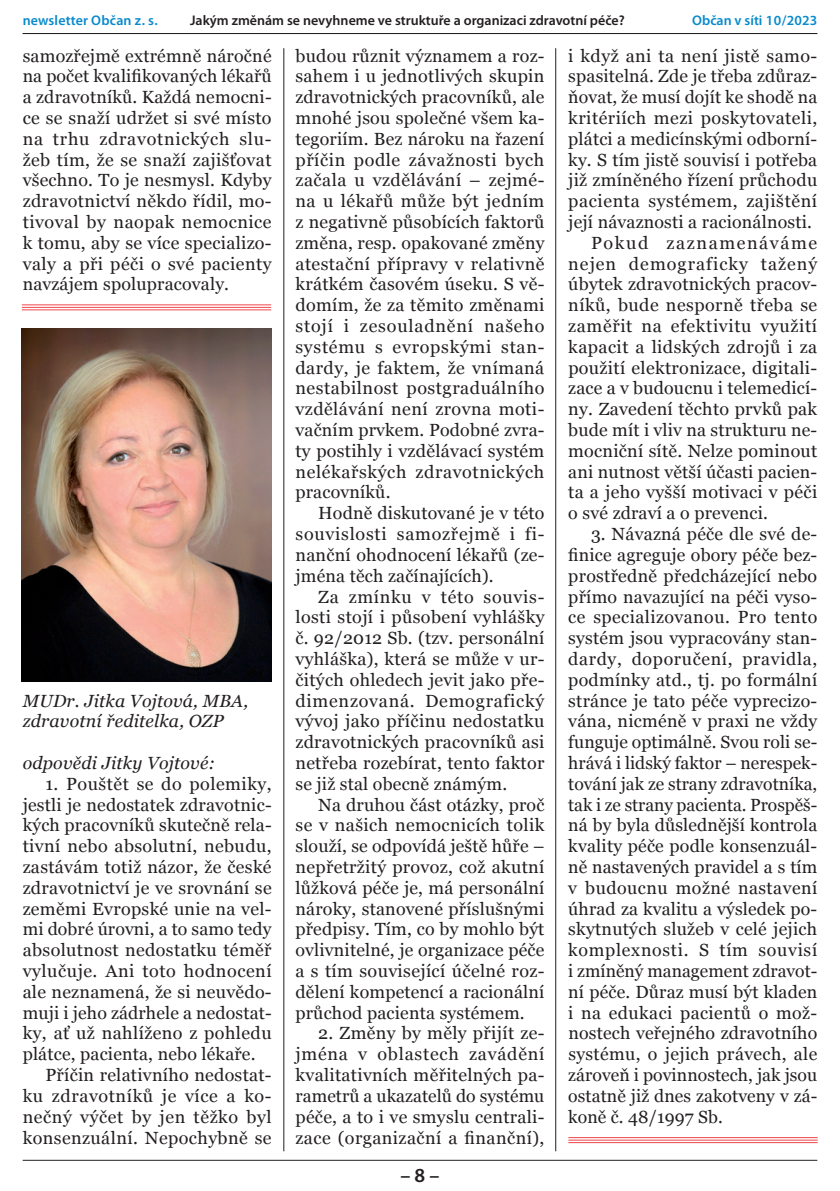
<style>
.page{position:relative;width:840px;height:1191px;background:#fff}
.page>*{position:absolute;margin:0;border:0;box-sizing:border-box;transform-origin:0 0}
.t1{font:600 20px "Myriad Pro";color:#231f20}
.t2{font:17.6px/20.8px "Georgia";letter-spacing:.015em;color:#231f20;text-align:justify}
.t3{font:17.6px "Georgia";letter-spacing:.035em;color:#231f20}
.t4{font:italic 17.6px/20.8px "Georgia";letter-spacing:.01em;color:#231f20}
.t5{font:17.6px "Georgia";letter-spacing:.055em;color:#231f20}
.t6{font:17.6px "Georgia";letter-spacing:.09em;color:#231f20}
.t7{font:600 14px "Myriad Pro";color:#231f20}
.t8{font:600 14px "Myriad Pro";letter-spacing:.01em;color:#098acd}
</style>
<div class="page">
<hr style="left:23px;top:1159px;width:793px;height:1px;background:#231f20">
<hr style="left:23px;top:33px;width:793px;height:1px;background:#231f20">
<hr style="left:283px;top:48px;width:1px;height:1103px;background:#231f20">
<hr style="left:555px;top:48px;width:1px;height:1103px;background:#231f20">
<hr style="left:22px;top:304px;width:249px;height:1px;background:#ef474d">
<hr style="left:22px;top:307px;width:249px;height:1px;background:#ef474d">
<hr style="left:22px;top:309px;width:249px;height:1px;background:#ef474d">
<hr style="left:568px;top:1137px;width:249px;height:1px;background:#ef474d">
<hr style="left:568px;top:1139px;width:249px;height:1px;background:#ef474d">
<hr style="left:568px;top:1142px;width:249px;height:1px;background:#ef474d">
<img style="left:22px;top:329px;width:249px;height:352px">
<p class="t8" style="left:23px;top:12px;width:136px">newsletter Občan z. s.</p>
<p class="t7" style="left:190px;top:12px;width:436px">Jakým změnám se nevyhneme ve struktuře a organizaci zdravotní péče?</p>
<p class="t8" style="left:691px;top:12px;width:126px">Občan v síti 10/2023</p>
<p class="t2" style="left:23px;top:45px;width:250px">samozřejmě extrémně náročné na počet kvalifikovaných lékařů a zdravotníků. Každá nemocni&shy;ce se snaží udržet si své místo na trhu zdravotnických slu&shy;žeb tím, že se snaží zajišťovat všechno. To je nesmysl. Kdyby zdravotnictví někdo řídil, mo&shy;tivoval by naopak nemocnice k tomu, aby se více specializo&shy;valy a při péči o své pacienty navzájem spolupracovaly.</p>
<p class="t2" style="left:295px;top:45px;width:250px">budou různit významem a roz&shy;sahem i u jednotlivých skupin zdravotnických pracovníků, ale mnohé jsou společné všem ka&shy;tegoriím. Bez nároku na řazení příčin podle závažnosti bych začala u vzdělávání – zejmé&shy;na u lékařů může být jedním z negativně působících faktorů změna, resp. opakované změny atestační přípravy v relativně krátkém časovém úseku. S vě&shy;domím, že za těmito změnami stojí i zesouladnění našeho systému s evropskými stan&shy;dardy, je faktem, že vnímaná nestabilnost postgraduálního vzdělávání není zrovna moti&shy;vačním prvkem. Podobné zvra&shy;ty postihly i vzdělávací systém nelékařských zdravotnických pracovníků.</p>
<p class="t2" style="left:295px;top:503px;width:250px;text-indent:23px">Hodně diskutované je v této souvislosti samozřejmě i fi&shy;nanční ohodnocení lékařů (ze&shy;jména těch začínajících).</p>
<p class="t2" style="left:295px;top:586px;width:250px;text-indent:23px">Za zmínku v této souvis&shy;losti stojí i působení vyhlášky č. 92/2012 Sb. (tzv. personální vyhláška), která se může v ur&shy;čitých ohledech jevit jako pře&shy;dimenzovaná. Demografický vývoj jako příčinu nedostatku zdravotnických pracovníků asi netřeba rozebírat, tento faktor se již stal obecně známým.</p>
<p class="t2" style="left:295px;top:794px;width:250px;text-indent:23px">Na druhou část otázky, proč se v našich nemocnicích tolik slouží, se odpovídá ještě hůře – nepřetržitý provoz, což akutní lůžková péče je, má personální nároky, stanovené příslušnými předpisy. Tím, co by mohlo být ovlivnitelné, je organizace péče a s tím související účelné roz&shy;dělení kompetencí a racionální průchod pacienta systémem.</p>
<p class="t2" style="left:295px;top:1023px;width:250px;text-indent:23px">2. Změny by měly přijít ze&shy;jména v oblastech zavádění kvalitativních měřitelných pa&shy;rametrů a ukazatelů do systému péče, a to i ve smyslu centrali&shy;zace (organizační a finanční),</p>
<p class="t2" style="left:568px;top:45px;width:250px">i když ani ta není jistě samo-</p>
<p class="t2" style="left:568px;top:66px;width:250px">spasitelná. Zde je třeba zdůraz-</p>
<p class="t2" style="left:568px;top:87px;width:250px">ňovat, že musí dojít ke shodě na</p>
<p class="t2" style="left:568px;top:107px;width:250px">kritériích mezi poskytovateli,</p>
<p class="t2" style="left:568px;top:128px;width:250px">plátci a medicínskými odborní-</p>
<p class="t2" style="left:568px;top:149px;width:250px">ky. S tím jistě souvisí i potřeba</p>
<p class="t2" style="left:568px;top:170px;width:250px">již zmíněného řízení průchodu</p>
<p class="t3" style="left:568px;top:191px;width:250px">pacienta systémem, zajištění</p>
<p class="t2" style="left:568px;top:211px;width:245px">její návaznosti a racionálnosti.</p>
<p class="t6" style="left:590px;top:233px;width:227px">Pokud zaznamenáváme</p>
<p class="t5" style="left:568px;top:253px;width:250px">nejen demograficky tažený</p>
<p class="t2" style="left:568px;top:274px;width:250px">úbytek zdravotnických pracov-</p>
<p class="t2" style="left:568px;top:295px;width:250px">níků, bude nesporně třeba se</p>
<p class="t3" style="left:568px;top:316px;width:250px">zaměřit na efektivitu využití</p>
<p class="t2" style="left:568px;top:336px;width:250px">kapacit a lidských zdrojů i za</p>
<p class="t2" style="left:568px;top:357px;width:250px">použití elektronizace, digitali-</p>
<p class="t2" style="left:568px;top:378px;width:250px">zace a v budoucnu i telemedicí-</p>
<p class="t2" style="left:568px;top:399px;width:250px">ny. Zavedení těchto prvků pak</p>
<p class="t2" style="left:568px;top:419px;width:250px">bude mít i vliv na strukturu ne-</p>
<p class="t2" style="left:568px;top:440px;width:250px">mocniční sítě. Nelze pominout</p>
<p class="t2" style="left:568px;top:461px;width:250px">ani nutnost větší účasti pacien-</p>
<p class="t2" style="left:568px;top:482px;width:250px">ta a jeho vyšší motivaci v péči</p>
<p class="t2" style="left:568px;top:503px;width:201px">o své zdraví a o prevenci.</p>
<p class="t2" style="left:568px;top:523px;width:250px;text-indent:23px">3. Návazná péče dle své de&shy;finice agreguje obory péče bez&shy;prostředně předcházející nebo přímo navazující na péči vyso&shy;ce specializovanou. Pro tento systém jsou vypracovány stan&shy;dardy, doporučení, pravidla, podmínky atd., tj. po formální stránce je tato péče vyprecizo&shy;vána, nicméně v praxi ne vždy funguje optimálně. Svou roli se&shy;hrává i lidský faktor – nerespek&shy;tování jak ze strany zdravotníka, tak i ze strany pacienta. Prospěš&shy;ná by byla důslednější kontrola kvality péče podle konsenzuál&shy;ně nastavených pravidel a s tím v budoucnu možné nastavení úhrad za kvalitu a výsledek po&shy;skytnutých služeb v celé jejich komplexnosti. S tím souvisí i zmíněný management zdravot&shy;ní péče. Důraz musí být kladen i na edukaci pacientů o mož&shy;nostech veřejného zdravotního systému, o jejich právech, ale zároveň i povinnostech, jak jsou ostatně již dnes zakotveny v zá&shy;koně č. 48/1997 Sb.</p>
<p class="t4" style="left:23px;top:690px;width:227px">MUDr. Jitka Vojtová, MBA, zdravotní ředitelka, OZP</p>
<p class="t4" style="left:23px;top:752px;width:194px">odpovědi Jitky Vojtové:</p>
<p class="t2" style="left:45px;top:773px;width:228px">1. Pouštět se do polemiky,</p>
<p class="t2" style="left:23px;top:794px;width:250px">jestli je nedostatek zdravotnic-</p>
<p class="t2" style="left:23px;top:815px;width:250px">kých pracovníků skutečně rela-</p>
<p class="t2" style="left:23px;top:835px;width:250px">tivní nebo absolutní, nebudu,</p>
<p class="t2" style="left:23px;top:856px;width:250px">zastávám totiž názor, že české</p>
<p class="t2" style="left:23px;top:877px;width:250px">zdravotnictví je ve srovnání se</p>
<p class="t2" style="left:23px;top:898px;width:250px">zeměmi Evropské unie na vel-</p>
<p class="t2" style="left:23px;top:919px;width:250px">mi dobré úrovni, a to samo tedy</p>
<p class="t2" style="left:23px;top:939px;width:250px">absolutnost nedostatku téměř</p>
<p class="t2" style="left:23px;top:960px;width:250px">vylučuje. Ani toto hodnocení</p>
<p class="t2" style="left:23px;top:981px;width:250px">ale neznamená, že si neuvědo-</p>
<p class="t2" style="left:23px;top:1002px;width:250px">muji i jeho zádrhele a nedostat-</p>
<p class="t2" style="left:23px;top:1023px;width:250px">ky, ať už nahlíženo z pohledu</p>
<p class="t2" style="left:23px;top:1043px;width:234px">plátce, pacienta, nebo lékaře.</p>
<p class="t2" style="left:45px;top:1064px;width:228px">Příčin relativního nedostat-</p>
<p class="t3" style="left:23px;top:1085px;width:250px">ku zdravotníků je více a ko-</p>
<p class="t2" style="left:23px;top:1106px;width:250px">nečný výčet by jen těžko byl</p>
<p class="t2" style="left:23px;top:1127px;width:250px">konsenzuální. Nepochybně se</p>
<p class="t1" style="left:400px;top:1162px;width:40px">– 8 –</p>
</div>
